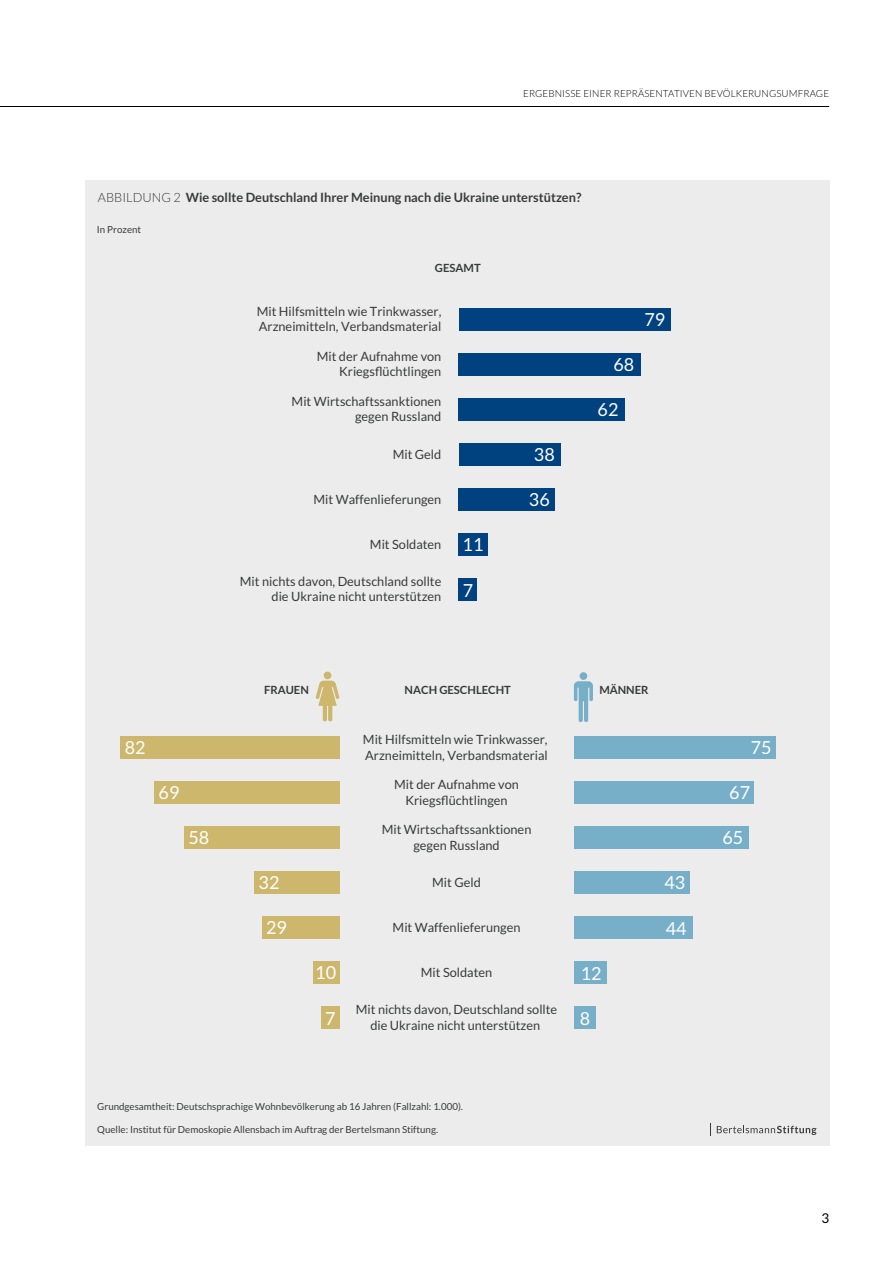
<style>
.page{position:relative;width:893px;height:1263px;background:#fff}
.page>*{position:absolute;margin:0;border:0;box-sizing:border-box;transform-origin:0 0}
.t1{font:18px "Lato";color:#fff}
.t2{font:13.5px "Lato";color:#000}
.t3{font:12.75px/15.3px "Lato";color:#383a3a;text-align:center}
.t4{font:700 12.75px "Lato";color:#383a3a}
.t5{font:700 11.25px "Lato";color:#383a3a}
.t6{font:9.75px "Lato";color:#383a3a}
.t7{font:300 9.75px "Lato";letter-spacing:.01em;color:#000}
.s1{font-weight:300}
</style>
<div class="page">
<hr style="left:0;top:106px;width:829px;height:1px;background:#000">
<div style="left:85px;top:180px;width:744px;height:965px;background:#ececed"></div>
<svg style="left:717px;top:1126px;width:99px;height:9px"></svg>
<svg style="left:710px;top:1123px;width:1px;height:13px"></svg>
<div style="left:574px;top:736px;width:201px;height:23px;background:#77aec8"></div>
<div style="left:574px;top:781px;width:180px;height:23px;background:#77aec8"></div>
<div style="left:574px;top:826px;width:175px;height:23px;background:#77aec8"></div>
<div style="left:574px;top:871px;width:116px;height:23px;background:#77aec8"></div>
<div style="left:574px;top:916px;width:118px;height:23px;background:#77aec8"></div>
<div style="left:574px;top:961px;width:32px;height:23px;background:#77aec8"></div>
<div style="left:574px;top:1007px;width:22px;height:22px;background:#77aec8"></div>
<div style="left:120px;top:736px;width:220px;height:23px;background:#ccb76d"></div>
<div style="left:155px;top:781px;width:185px;height:23px;background:#ccb76d"></div>
<div style="left:184px;top:826px;width:156px;height:23px;background:#ccb76d"></div>
<div style="left:254px;top:871px;width:86px;height:23px;background:#ccb76d"></div>
<div style="left:262px;top:916px;width:78px;height:23px;background:#ccb76d"></div>
<div style="left:313px;top:961px;width:27px;height:23px;background:#ccb76d"></div>
<div style="left:321px;top:1007px;width:19px;height:22px;background:#ccb76d"></div>
<svg style="left:574px;top:681px;width:19px;height:41px"></svg>
<div style="left:580px;top:672px;width:7px;height:8px;background:#77aec8;border-radius:50%"></div>
<svg style="left:316px;top:681px;width:23px;height:41px"></svg>
<div style="left:324px;top:671px;width:7px;height:8px;background:#ccb76d;border-radius:50%"></div>
<div style="left:459px;top:308px;width:211px;height:22px;background:#004180"></div>
<div style="left:459px;top:353px;width:182px;height:22px;background:#004180"></div>
<div style="left:459px;top:398px;width:166px;height:23px;background:#004180"></div>
<div style="left:459px;top:443px;width:101px;height:23px;background:#004180"></div>
<div style="left:459px;top:488px;width:96px;height:23px;background:#004180"></div>
<div style="left:459px;top:533px;width:29px;height:23px;background:#004180"></div>
<div style="left:459px;top:578px;width:18px;height:23px;background:#004180"></div>
<p class="t7" style="left:523px;top:88px;width:307px">ERGEBNISSE EINER REPRÄSENTATIVEN BEVÖLKERUNGSUMFRAGE</p>
<p class="t4" style="left:98px;top:190px;width:485px"><span class="s1">ABBILDUNG 2</span> Wie sollte Deutschland Ihrer Meinung nach die Ukraine unterstützen?</p>
<p class="t6" style="left:97px;top:224px;width:46px">In Prozent</p>
<p class="t5" style="left:435px;top:261px;width:47px">GESAMT</p>
<p class="t3" style="left:257px;top:304px;width:186px;text-align:left">Mit Hilfsmitteln wie Trinkwasser,<br>Arzneimitteln, Verbandsmaterial</p>
<p class="t3" style="left:317px;top:349px;width:126px;text-align:right">Mit der Aufnahme von<br>Kriegsflüchtlingen</p>
<p class="t3" style="left:292px;top:394px;width:151px;text-align:right">Mit Wirtschaftssanktionen gegen Russland</p>
<p class="t3" style="left:393px;top:446px;width:50px">Mit Geld</p>
<p class="t3" style="left:314px;top:491px;width:129px">Mit Waffenlieferungen</p>
<p class="t3" style="left:370px;top:536px;width:73px">Mit Soldaten</p>
<p class="t3" style="left:240px;top:574px;width:203px;text-align:right">Mit nichts davon, Deutschland sollte die Ukraine nicht unterstützen</p>
<h1 class="t1" style="left:463px;top:535px;width:22px">11</h1>
<h1 class="t1" style="left:463px;top:580px;width:12px">7</h1>
<h1 class="t1" style="left:534px;top:444px;width:22px">38</h1>
<h1 class="t1" style="left:529px;top:490px;width:22px">36</h1>
<p class="t5" style="left:264px;top:684px;width:46px">FRAUEN</p>
<p class="t5" style="left:405px;top:684px;width:108px">NACH GESCHLECHT</p>
<h1 class="t1" style="left:644px;top:309px;width:22px">79</h1>
<h1 class="t1" style="left:613px;top:354px;width:22px">68</h1>
<h1 class="t1" style="left:598px;top:399px;width:22px">62</h1>
<p class="t5" style="left:599px;top:684px;width:51px">MÄNNER</p>
<p class="t3" style="left:363px;top:732px;width:186px;text-align:left">Mit Hilfsmitteln wie Trinkwasser,<br>Arzneimitteln, Verbandsmaterial</p>
<p class="t3" style="left:394px;top:777px;width:126px">Mit der Aufnahme von<br>Kriegsflüchtlingen</p>
<p class="t3" style="left:382px;top:822px;width:151px">Mit Wirtschaftssanktionen gegen Russland</p>
<p class="t3" style="left:432px;top:875px;width:50px">Mit Geld</p>
<p class="t3" style="left:393px;top:919px;width:129px">Mit Waffenlieferungen</p>
<p class="t3" style="left:421px;top:964px;width:73px">Mit Soldaten</p>
<p class="t3" style="left:356px;top:1002px;width:203px">Mit nichts davon, Deutschland sollte die Ukraine nicht unterstützen</p>
<h1 class="t1" style="left:125px;top:737px;width:22px">82</h1>
<h1 class="t1" style="left:751px;top:737px;width:22px">75</h1>
<h1 class="t1" style="left:159px;top:782px;width:22px">69</h1>
<h1 class="t1" style="left:729px;top:783px;width:22px">67</h1>
<h1 class="t1" style="left:188px;top:828px;width:22px">58</h1>
<h1 class="t1" style="left:722px;top:827px;width:22px">65</h1>
<h1 class="t1" style="left:259px;top:873px;width:22px">32</h1>
<h1 class="t1" style="left:664px;top:873px;width:22px">43</h1>
<h1 class="t1" style="left:266px;top:917px;width:22px">29</h1>
<h1 class="t1" style="left:666px;top:918px;width:22px">44</h1>
<h1 class="t1" style="left:315px;top:963px;width:22px">10</h1>
<h1 class="t1" style="left:581px;top:963px;width:22px">12</h1>
<h1 class="t1" style="left:325px;top:1008px;width:12px">7</h1>
<h1 class="t1" style="left:580px;top:1008px;width:12px">8</h1>
<p class="t6" style="left:97px;top:1101px;width:367px">Grundgesamtheit: Deutschsprachige Wohnbevölkerung ab 16 Jahren (Fallzahl: 1.000).</p>
<p class="t6" style="left:97px;top:1124px;width:342px">Quelle: Institut für Demoskopie Allensbach im Auftrag der Bertelsmann Stiftung.</p>
<p class="t2" style="left:821px;top:1210px;width:9px">3</p>
</div>
